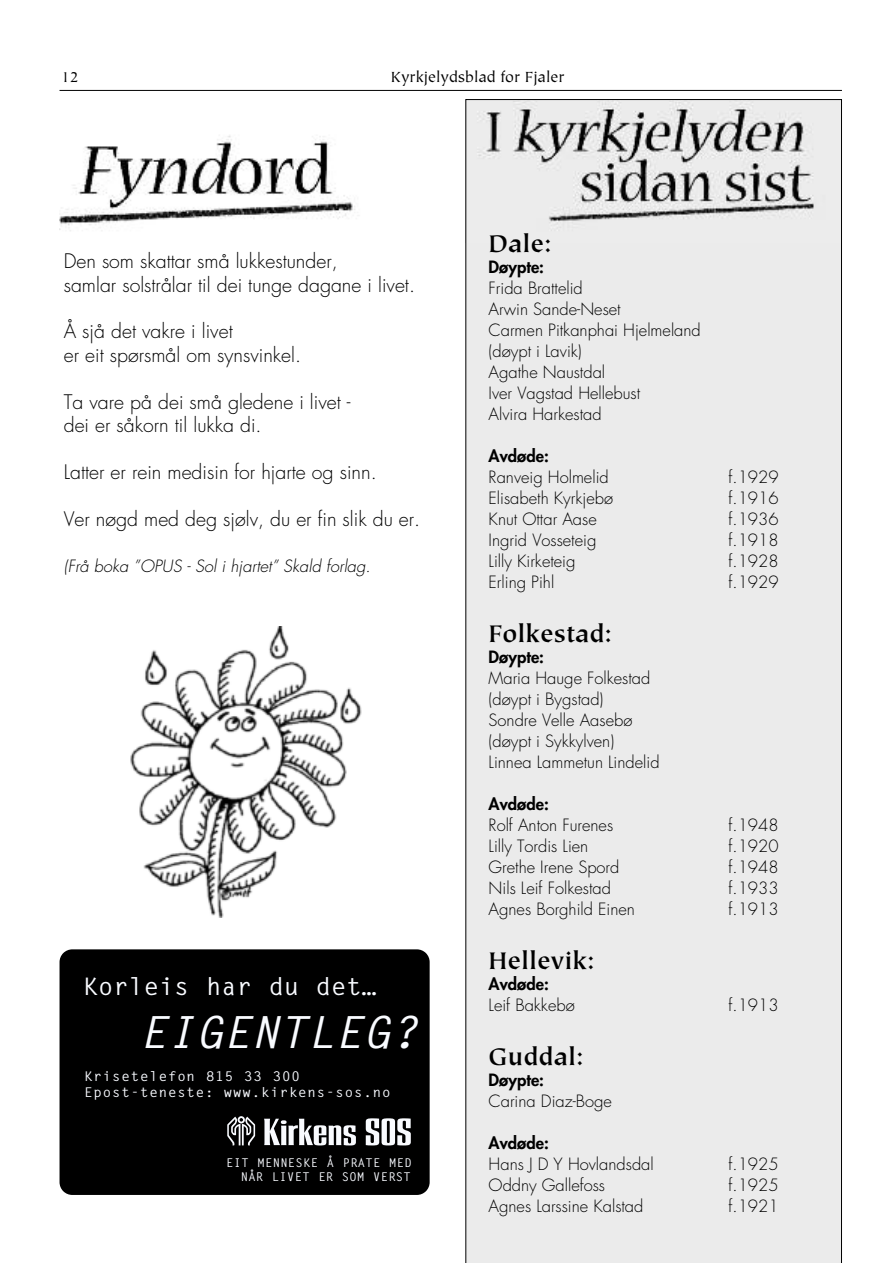
<style>
.page{position:relative;width:893px;height:1263px;background:#fff}
.page>*{position:absolute;margin:0;border:0;box-sizing:border-box;transform-origin:0 0}
.t1{font:44.25px "Letter Gothic Bold Slanted+ZPDMNE";color:#f9fbff;scale:1.05 1}
.t2{font:700 27px "Tiepolo Std";color:#000}
.t3{font:24.15px "Letter Gothic Bold+UYFYPA";color:#f9fbff;scale:1.05 1}
.t4{font:300 19.5px/23.4px "Futura Std";color:#000}
.t5{font:300 16.5px/21px "Futura Std";color:#000}
.t6{font:800 16.5px "Futura Std";color:#000}
.t7{font:italic 300 16.5px "Futura Std";color:#000}
.t8{font:16.5px "Tiepolo Std";color:#000}
.t9{font:13.5px/16px "Letter Gothic Bold+UYFYPA";letter-spacing:.06em;color:#f9fbff;scale:1.05 1}
.t10{font:12.15px/14.5px "Letter Gothic Bold+UYFYPA";letter-spacing:.03em;color:#f9fbff;text-align:right}
.s1{font-family:"Letter Gothic Bold+DOGAXI"}
.s2{font-family:"Letter Gothic Bold Slanted+WSZKZQ"}
</style>
<div class="page">
<hr style="left:60px;top:90px;width:782px;height:1px;background:#000">
<div style="left:465px;top:99px;width:377px;height:1164px;background:#ebebeb"></div>
<img style="left:60px;top:135px;width:295px;height:96px">
<img style="left:130px;top:626px;width:232px;height:291px">
<div style="left:60px;top:949px;width:370px;height:246px;background:#000"></div>
<div style="left:222px;top:1112px;width:192px;height:41px;background:#000"></div>
<svg style="left:227px;top:1116px;width:28px;height:29px"></svg>
<svg style="left:264px;top:1119px;width:92px;height:26px"></svg>
<svg style="left:366px;top:1118px;width:45px;height:27px"></svg>
<p class="t8" style="left:61px;top:70px;width:19px">12</p>
<p class="t8" style="left:391px;top:70px;width:175px">Kyrkjelydsblad for Fjaler</p>
<p class="t4" style="left:64px;top:251px;width:353px">Den som skattar små lukkestunder,<br>samlar solstrålar til dei tunge dagane i livet.</p>
<p class="t4" style="left:64px;top:321px;width:239px">Å sjå det vakre i livet<br>er eit spørsmål om synsvinkel.</p>
<p class="t4" style="left:64px;top:391px;width:288px">Ta vare på dei små gledene i livet - dei er såkorn til lukka di.</p>
<p class="t4" style="left:64px;top:462px;width:314px">Latter er rein medisin for hjarte og sinn.</p>
<p class="t4" style="left:64px;top:508px;width:358px">Ver nøgd med deg sjølv, du er fin slik du er.</p>
<p class="t7" style="left:64px;top:559px;width:308px">(Frå boka ”OPUS - Sol i hjartet” Skald forlag.</p>
<h3 class="t3" style="left:83px;top:976px;width:281px"><span class="s1">Korleis</span> har du det…</h3>
<h1 class="t1" style="left:139px;top:1013px;width:267px">E<span class="s2">I</span>GENTL<span class="s2">E</span>G?</h1>
<p class="t9" style="left:84px;top:1070px;width:293px">Krisetelefon 815 33 300<br>Epost-teneste: www.kirkens-sos.no</p>
<p class="t10" style="left:226px;top:1156px;width:187px">E<span class="s1">I</span>T MENNESKE Å PRATE MED<br>NÅR LIVET ER SOM VERST</p>
<h2 class="t2" style="left:489px;top:233px;width:64px">Dale:</h2>
<p class="t6" style="left:489px;top:259px;width:57px">Døypte:</p>
<p class="t5" style="left:489px;top:279px;width:214px">Frida Brattelid<br>Arwin Sande-Neset<br>Carmen Pitkanphai Hjelmeland (døypt i Lavik)<br>Agathe Naustdal<br>Iver Vagstad Hellebust<br>Alvira Harkestad</p>
<p class="t6" style="left:489px;top:448px;width:62px">Avdøde:</p>
<p class="t5" style="left:489px;top:468px;width:122px">Ranveig Holmelid</p>
<p class="t5" style="left:729px;top:468px;width:51px">f.1929</p>
<p class="t5" style="left:489px;top:489px;width:126px">Elisabeth Kyrkjebø</p>
<p class="t5" style="left:729px;top:489px;width:51px">f.1916</p>
<p class="t5" style="left:489px;top:510px;width:110px">Knut Ottar Aase</p>
<p class="t5" style="left:729px;top:510px;width:51px">f.1936</p>
<p class="t5" style="left:489px;top:531px;width:109px">Ingrid Vosseteig</p>
<p class="t5" style="left:729px;top:531px;width:51px">f.1918</p>
<p class="t5" style="left:489px;top:552px;width:88px">Lilly Kirketeig</p>
<p class="t5" style="left:729px;top:552px;width:51px">f.1928</p>
<p class="t5" style="left:489px;top:573px;width:67px">Erling Pihl</p>
<p class="t5" style="left:729px;top:573px;width:51px">f.1929</p>
<h2 class="t2" style="left:489px;top:623px;width:125px">Folkestad:</h2>
<p class="t6" style="left:489px;top:649px;width:57px">Døypte:</p>
<p class="t5" style="left:489px;top:669px;width:172px">Maria Hauge Folkestad (døypt i Bygstad)<br>Sondre Velle Aasebø (døypt i Sykkylven)<br>Linnea Lammetun Lindelid</p>
<p class="t6" style="left:489px;top:796px;width:62px">Avdøde:</p>
<p class="t5" style="left:489px;top:816px;width:126px">Rolf Anton Furenes</p>
<p class="t5" style="left:729px;top:816px;width:51px">f.1948</p>
<p class="t5" style="left:489px;top:837px;width:101px">Lilly Tordis Lien</p>
<p class="t5" style="left:729px;top:837px;width:51px">f.1920</p>
<p class="t5" style="left:489px;top:858px;width:132px">Grethe Irene Spord</p>
<p class="t5" style="left:729px;top:858px;width:51px">f.1948</p>
<p class="t5" style="left:489px;top:879px;width:124px">Nils Leif Folkestad</p>
<p class="t5" style="left:729px;top:879px;width:51px">f.1933</p>
<p class="t5" style="left:489px;top:900px;width:148px">Agnes Borghild Einen</p>
<p class="t5" style="left:729px;top:900px;width:51px">f.1913</p>
<h2 class="t2" style="left:489px;top:950px;width:108px">Hellevik:</h2>
<p class="t6" style="left:489px;top:976px;width:62px">Avdøde:</p>
<p class="t5" style="left:489px;top:996px;width:88px">Leif Bakkebø</p>
<p class="t5" style="left:729px;top:996px;width:51px">f.1913</p>
<h2 class="t2" style="left:489px;top:1046px;width:97px">Guddal:</h2>
<p class="t6" style="left:489px;top:1072px;width:57px">Døypte:</p>
<p class="t5" style="left:489px;top:1092px;width:125px">Carina Diaz-Boge</p>
<p class="t6" style="left:489px;top:1135px;width:62px">Avdøde:</p>
<p class="t5" style="left:489px;top:1155px;width:167px">Hans J D Y Hovlandsdal</p>
<p class="t5" style="left:729px;top:1155px;width:51px">f.1925</p>
<p class="t5" style="left:489px;top:1176px;width:118px">Oddny Gallefoss</p>
<p class="t5" style="left:729px;top:1176px;width:51px">f.1925</p>
<p class="t5" style="left:489px;top:1197px;width:156px">Agnes Larssine Kalstad</p>
<p class="t5" style="left:729px;top:1197px;width:51px">f.1921</p>
</div>
